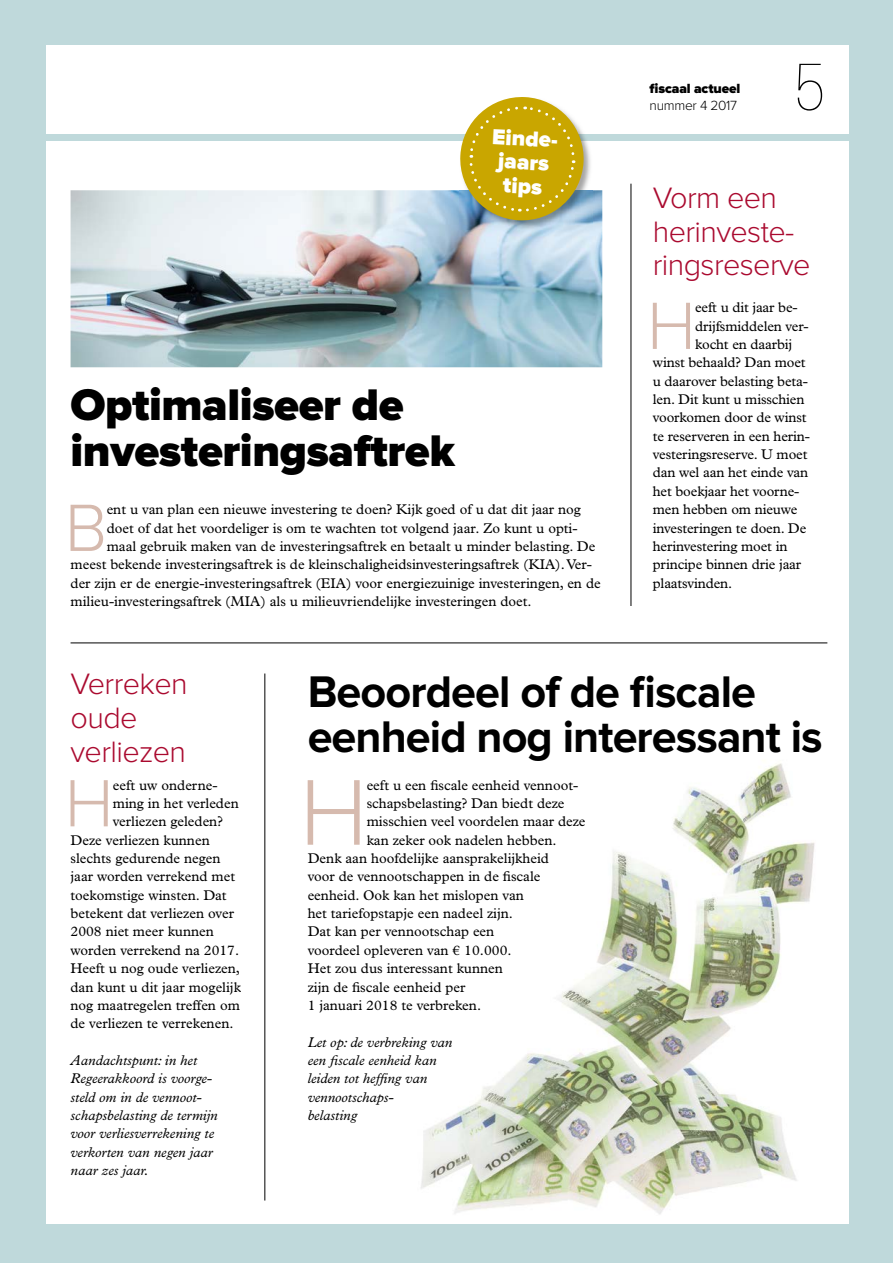
<style>
.page{position:relative;width:893px;height:1263px;background:#bfd9db}
.page>*{position:absolute;margin:0;border:0;box-sizing:border-box;transform-origin:0 0}
.t1{font:300 96.75px "Proxima Nova";color:#d6baae}
.t2{font:300 69.15px "Proxima Nova";color:#d6baae}
.t3{font:100 64.2px "Glypha LT Std";color:#000}
.t4{font:700 45.9px/45.9px "Proxima Nova";letter-spacing:-.02em;color:#000}
.t5{font:900 45.9px/45.9px "Proxima Nova";letter-spacing:-.01em;color:#000}
.t6{font:300 30.6px/33.6px "Proxima Nova";letter-spacing:-.02em;color:#aa0a2f}
.t7{font:900 22.5px/23.9px "Proxima Nova";color:#fff;text-align:center}
.t8{font:14.1px "Plantin Std";color:#000}
.t9{font:italic 14.1px/18.3px "Plantin Std";color:#000}
.t10{font:900 13.8px "Proxima Nova";letter-spacing:-.01em;color:#000}
.t11{font:300 13.8px "Proxima Nova";letter-spacing:-.02em;color:#000}
</style>
<div class="page">
<div style="left:47px;top:45px;width:802px;height:1179px;background:#fff"></div>
<div style="left:0;top:134px;width:893px;height:6px;background:#bfd9db"></div>
<hr style="left:71px;top:643px;width:756px;height:1px;background:#000">
<hr style="left:631px;top:184px;width:1px;height:422px;background:#000">
<hr style="left:265px;top:673px;width:1px;height:527px;background:#000">
<img style="left:71px;top:190px;width:531px;height:177px">
<img style="left:421px;top:763px;width:394px;height:451px">
<img style="left:460px;top:140px;width:133px;height:89px">
<svg style="left:459px;top:97px;width:126px;height:125px"></svg>
<h3 class="t7" style="left:493px;top:125px;width:72px;rotate:3deg">Einde&shy;jaars tips</h3>
<h3 class="t5" style="left:71px;top:384px;width:386px">Optimaliseer de investeringsaftrek</h3>
<h2 class="t2" style="left:65px;top:496px;width:44px">B</h2>
<p class="t8" style="left:107px;top:501px;width:476px">ent u van plan een nieuwe investering te doen? Kijk goed of u dat dit jaar nog</p>
<p class="t8" style="left:107px;top:520px;width:472px">doet of dat het voordeliger is om te wachten tot volgend jaar. Zo kunt u opti-</p>
<p class="t8" style="left:107px;top:538px;width:490px">maal gebruik maken van de investeringsaftrek en betaalt u minder belasting. De</p>
<p class="t8" style="left:71px;top:556px;width:523px">meest bekende investeringsaftrek is de kleinschaligheidsinvesteringsaftrek (KIA). Ver-</p>
<p class="t8" style="left:71px;top:575px;width:532px">der zijn er de energie-investeringsaftrek (EIA) voor energiezuinige investeringen, en de</p>
<p class="t8" style="left:71px;top:593px;width:463px">milieu-investeringsaftrek (MIA) als u milieuvriendelijke investeringen doet.</p>
<p class="t10" style="left:650px;top:82px;width:92px">fiscaal actueel</p>
<p class="t11" style="left:650px;top:99px;width:89px">nummer 4 2017</p>
<h3 class="t3" style="left:793px;top:50px;width:34px">5</h3>
<h3 class="t6" style="left:653px;top:182px;width:159px">Vorm een herinveste&shy;ringsreserve</h3>
<h2 class="t2" style="left:647px;top:294px;width:50px">H</h2>
<p class="t8" style="left:695px;top:299px;width:104px">eeft u dit jaar be-</p>
<p class="t8" style="left:695px;top:318px;width:115px">drijfsmiddelen ver-</p>
<p class="t8" style="left:695px;top:336px;width:99px">kocht en daarbij</p>
<p class="t8" style="left:653px;top:354px;width:154px">winst behaald? Dan moet</p>
<p class="t8" style="left:653px;top:373px;width:157px">u daarover belasting beta-</p>
<p class="t8" style="left:653px;top:391px;width:153px">len. Dit kunt u misschien</p>
<p class="t8" style="left:653px;top:409px;width:155px">voorkomen door de winst</p>
<p class="t8" style="left:653px;top:428px;width:159px">te reserveren in een herin-</p>
<p class="t8" style="left:653px;top:446px;width:156px">vesteringsreserve. U moet</p>
<p class="t8" style="left:653px;top:465px;width:157px">dan wel aan het einde van</p>
<p class="t8" style="left:653px;top:483px;width:148px">het boekjaar het voorne-</p>
<p class="t8" style="left:653px;top:501px;width:146px">men hebben om nieuwe</p>
<p class="t8" style="left:653px;top:520px;width:155px">investeringen te doen. De</p>
<p class="t8" style="left:653px;top:538px;width:136px">herinvestering moet in</p>
<p class="t8" style="left:653px;top:556px;width:150px">principe binnen drie jaar</p>
<p class="t8" style="left:653px;top:575px;width:81px">plaatsvinden.</p>
<h3 class="t6" style="left:71px;top:669px;width:119px">Verreken oude verliezen</h3>
<h2 class="t2" style="left:65px;top:772px;width:50px">H</h2>
<p class="t8" style="left:113px;top:777px;width:106px">eeft uw onderne-</p>
<p class="t8" style="left:113px;top:795px;width:128px">ming in het verleden</p>
<p class="t8" style="left:113px;top:813px;width:112px">verliezen geleden?</p>
<p class="t8" style="left:71px;top:832px;width:141px">Deze verliezen kunnen</p>
<p class="t8" style="left:71px;top:850px;width:152px">slechts gedurende negen</p>
<p class="t8" style="left:71px;top:869px;width:166px">jaar worden verrekend met</p>
<p class="t8" style="left:71px;top:887px;width:158px">toekomstige winsten. Dat</p>
<p class="t8" style="left:71px;top:905px;width:165px">betekent dat verliezen over</p>
<p class="t8" style="left:71px;top:924px;width:145px">2008 niet meer kunnen</p>
<p class="t8" style="left:71px;top:942px;width:170px">worden verrekend na 2017.</p>
<p class="t8" style="left:71px;top:960px;width:171px">Heeft u nog oude verliezen,</p>
<p class="t8" style="left:71px;top:979px;width:172px">dan kunt u dit jaar mogelijk</p>
<p class="t8" style="left:71px;top:997px;width:171px">nog maatregelen treffen om</p>
<p class="t8" style="left:71px;top:1015px;width:165px">de verliezen te verrekenen.</p>
<p class="t9" style="left:71px;top:1051px;width:149px">Aandachtspunt: in het<br>Regeerakkoord is voorge&shy;steld om in de vennoot&shy;schapsbelasting de termijn voor verliesverrekening te verkorten van negen jaar naar zes jaar.</p>
<h3 class="t4" style="left:308px;top:670px;width:516px">Beoordeel of de fiscale eenheid nog interessant is</h3>
<h1 class="t1" style="left:300px;top:768px;width:70px">H</h1>
<p class="t8" style="left:367px;top:777px;width:213px">eeft u een fiscale eenheid vennoot-</p>
<p class="t8" style="left:367px;top:795px;width:199px">schapsbelasting? Dan biedt deze</p>
<p class="t8" style="left:367px;top:813px;width:220px">misschien veel voordelen maar deze</p>
<p class="t8" style="left:367px;top:832px;width:191px">kan zeker ook nadelen hebben.</p>
<p class="t8" style="left:308px;top:850px;width:243px">Denk aan hoofdelijke aansprakelijkheid</p>
<p class="t8" style="left:308px;top:869px;width:234px">voor de vennootschappen in de fiscale</p>
<p class="t8" style="left:308px;top:887px;width:218px">eenheid. Ook kan het mislopen van</p>
<p class="t8" style="left:308px;top:905px;width:207px">het tariefopstapje een nadeel zijn.</p>
<p class="t8" style="left:308px;top:924px;width:188px">Dat kan per vennootschap een</p>
<p class="t8" style="left:308px;top:942px;width:205px">voordeel opleveren van € 10.000.</p>
<p class="t8" style="left:308px;top:960px;width:197px">Het zou dus interessant kunnen</p>
<p class="t8" style="left:308px;top:979px;width:159px">zijn de fiscale eenheid per</p>
<p class="t8" style="left:308px;top:997px;width:175px">1 januari 2018 te verbreken.</p>
<p class="t9" style="left:308px;top:1033px;width:146px">Let op: de verbreking van een scale eenheid kan leiden tot heffing van vennootschaps-<br>belasting</p>
</div>
